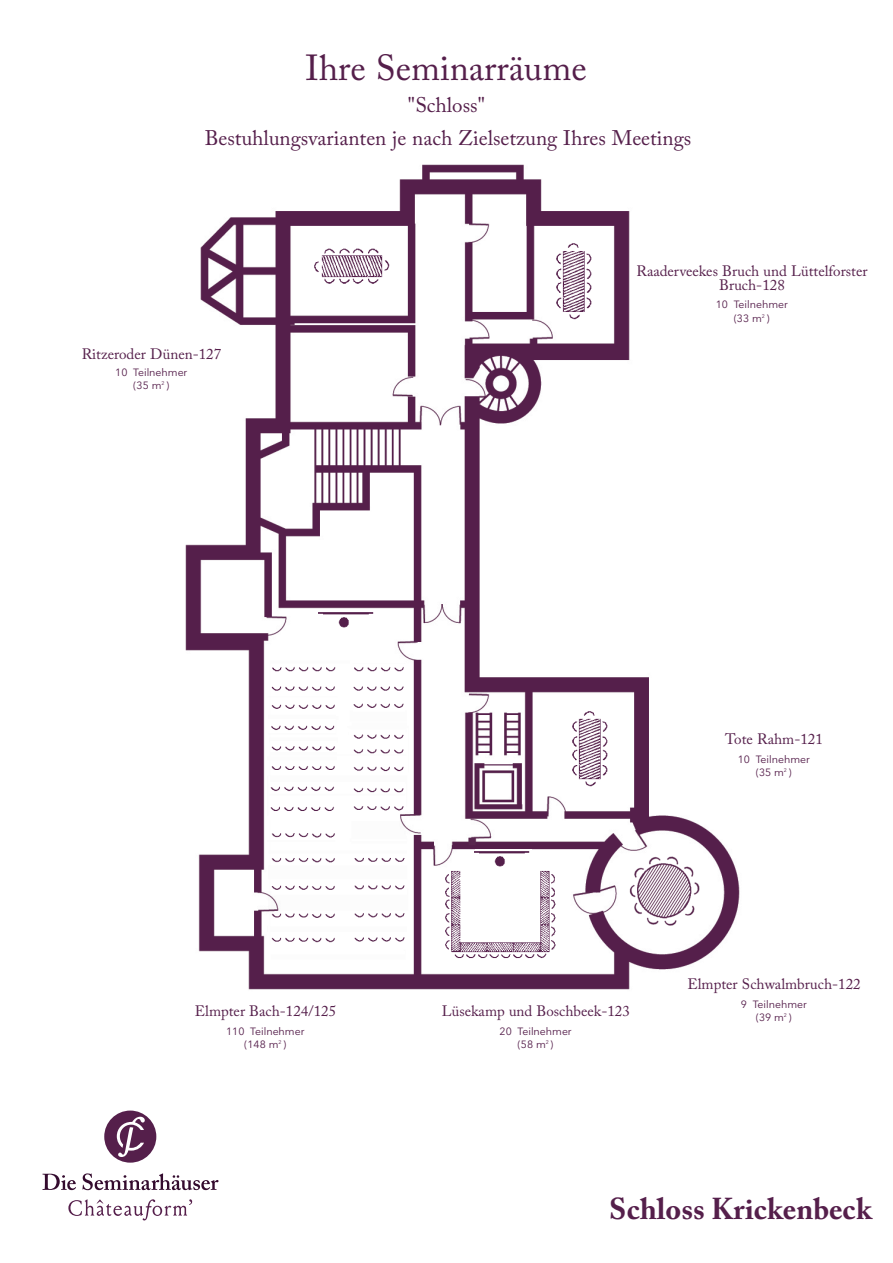
<style>
.page{position:relative;width:893px;height:1263px;background:#fff}
.page>*{position:absolute;margin:0;border:0;box-sizing:border-box;transform-origin:0 0}
.TITRE-SALLES{font:36px "Adobe Caslon Pro";color:#551f4b}
.NOM_DU_CHATEAU-Bas-d{font:700 30px "Adobe Caslon Pro";color:#551f4b}
.SOUS-TITRE-salles{font:21px "Adobe Caslon Pro";color:#551f4b}
.TITRE-SALLES-2{font:21px "Adobe Caslon Pro";color:#551f4b}
.NOM_DES_SALLES{font:15px/13.5px "Adobe Caslon Pro";color:#551f4b;text-align:center}
.renseignements_Salle{font:10.5px "Nationale";color:#551f4b}
</style>
<div class="page">
<svg style="left:68px;top:1199px;width:124px;height:21px"></svg>
<svg style="left:43px;top:1174px;width:33px;height:16px"></svg>
<svg style="left:83px;top:1173px;width:136px;height:17px"></svg>
<svg style="left:104px;top:1110px;width:52px;height:53px"></svg>
<img style="left:185px;top:164px;width:555px;height:826px">
<img style="left:571px;top:708px;width:37px;height:82px">
<img style="left:628px;top:855px;width:71px;height:71px">
<img style="left:443px;top:865px;width:120px;height:98px">
<img style="left:267px;top:648px;width:144px;height:312px">
<div style="left:475px;top:849px;width:56px;height:22px;background:#fff"></div>
<img style="left:475px;top:851px;width:55px;height:16px">
<div style="left:319px;top:610px;width:56px;height:21px;background:#fff"></div>
<img style="left:319px;top:612px;width:55px;height:16px">
<img style="left:311px;top:248px;width:81px;height:38px">
<img style="left:555px;top:241px;width:38px;height:81px">
<p class="TITRE-SALLES" style="left:306px;top:46px;width:283px">Ihre Seminarräume</p>
<p class="TITRE-SALLES-2" style="left:408px;top:92px;width:79px">"Schloss"</p>
<p class="SOUS-TITRE-salles" style="left:205px;top:126px;width:488px">Bestuhlungsvarianten je nach Zielsetzung Ihres Meetings</p>
<p class="NOM_DES_SALLES" style="left:82px;top:347px;width:141px">Ritzeroder Dünen-127</p>
<p class="renseignements_Salle" style="left:115px;top:366px;width:74px">10 Teilnehmer</p>
<p class="renseignements_Salle" style="left:133px;top:379px;width:37px">(35 m<sup>2</sup> )</p>
<p class="NOM_DES_SALLES" style="left:636px;top:264px;width:233px">Raaderveekes Bruch und Lüttelforster<br>Bruch-128</p>
<p class="renseignements_Salle" style="left:716px;top:298px;width:74px">10 Teilnehmer</p>
<p class="renseignements_Salle" style="left:734px;top:312px;width:37px">(33 m<sup>2</sup> )</p>
<p class="NOM_DES_SALLES" style="left:195px;top:1004px;width:143px">Elmpter Bach-124/125</p>
<p class="renseignements_Salle" style="left:226px;top:1025px;width:80px">110 Teilnehmer</p>
<p class="renseignements_Salle" style="left:244px;top:1039px;width:44px">(148 m<sup>2</sup> )</p>
<p class="NOM_DES_SALLES" style="left:725px;top:732px;width:99px">Tote Rahm-121</p>
<p class="renseignements_Salle" style="left:738px;top:753px;width:74px">10 Teilnehmer</p>
<p class="renseignements_Salle" style="left:756px;top:766px;width:37px">(35 m<sup>2</sup> )</p>
<p class="NOM_DES_SALLES" style="left:442px;top:1004px;width:190px">Lüsekamp und Boschbeek-123</p>
<p class="renseignements_Salle" style="left:500px;top:1025px;width:74px">20 Teilnehmer</p>
<p class="renseignements_Salle" style="left:518px;top:1039px;width:37px">(58 m<sup>2</sup> )</p>
<p class="NOM_DES_SALLES" style="left:687px;top:977px;width:175px">Elmpter Schwalmbruch-122</p>
<p class="renseignements_Salle" style="left:741px;top:998px;width:67px">9 Teilnehmer</p>
<p class="renseignements_Salle" style="left:756px;top:1011px;width:37px">(39 m<sup>2</sup> )</p>
<p class="NOM_DU_CHATEAU-Bas-d" style="left:609px;top:1191px;width:264px">Schloss Krickenbeck</p>
</div>
